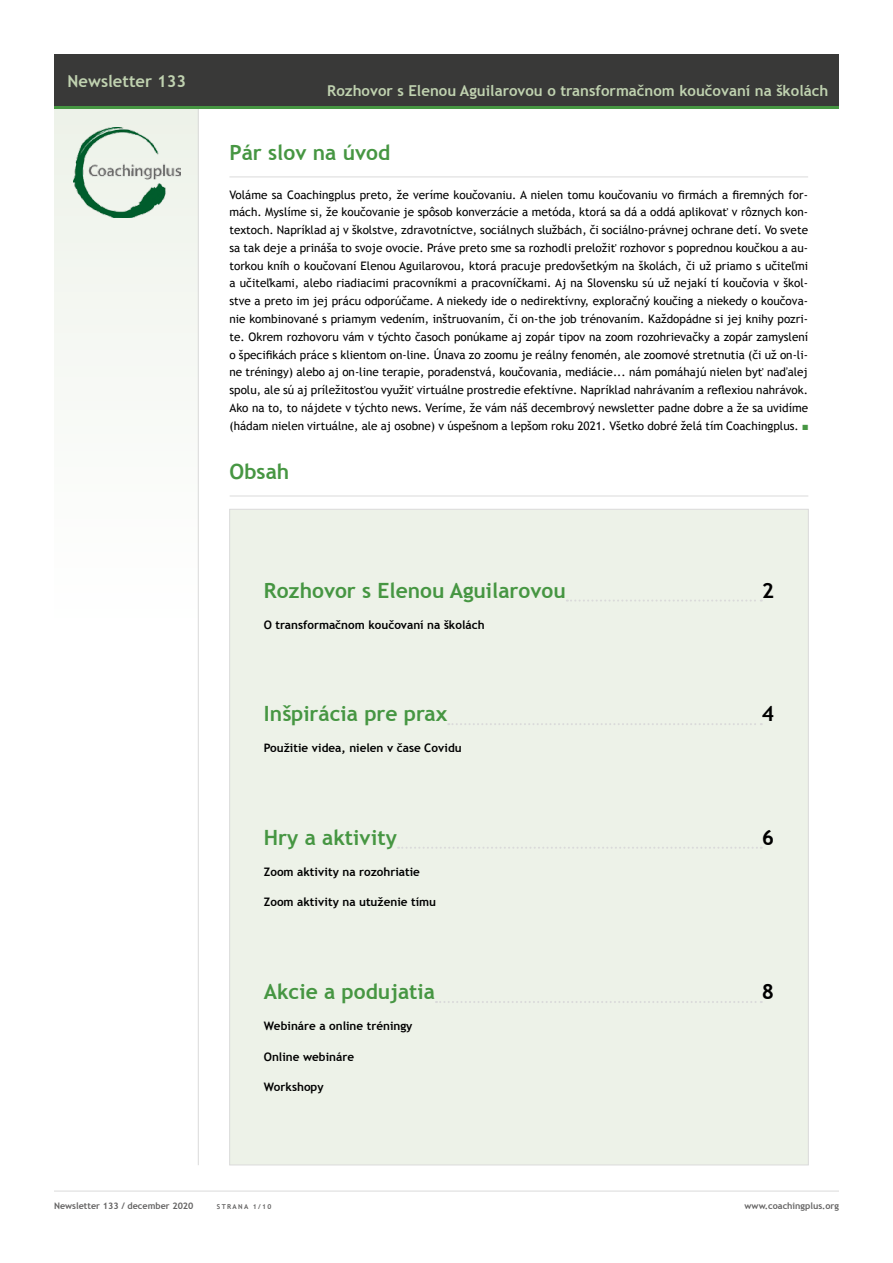
<style>
.page{position:relative;width:893px;height:1263px;background:#fff}
.page>*{position:absolute;margin:0;border:0;box-sizing:border-box;transform-origin:0 0}
.t1{font:700 21px "Trebuchet MS";color:#469642}
.t2{font:700 21px "Trebuchet MS";color:#000}
.t3{font:700 16.5px "Trebuchet MS";color:#c0d2b0}
.t4{font:700 15px "Trebuchet MS";color:#c0d2b0}
.t5{font:11.7px/17.7px "Trebuchet MS";color:#000;text-align:justify}
.t6{font:700 11.7px "Trebuchet MS";color:#000}
.t7{font:700 9px "Trebuchet MS";color:#646363}
.t8{font:7.5px "Zapf Dingbats ITC";color:#469642}
.t9{font:700 6.75px "Trebuchet MS";letter-spacing:.2em;color:#646363}
</style>
<div class="page">
<div style="left:54px;top:106px;width:145px;height:525px;background:#f7f9f6"></div>
<hr style="left:54px;top:1191px;width:785px;height:1px;background:#dadada">
<hr style="left:198px;top:108px;width:1px;height:1057px;background:#dadada">
<div style="left:54px;top:54px;width:785px;height:53px;background:#393938"></div>
<hr style="left:54px;top:106px;width:785px;height:3px;background:#469642">
<div style="left:229px;top:509px;width:579px;height:656px;background:#edf2e8;border:1px solid #dadada"></div>
<img style="left:74px;top:127px;width:106px;height:91px">
<hr style="left:230px;top:496px;width:578px;height:1px;background:#dadada">
<hr style="left:229px;top:177px;width:579px;height:1px;background:#dadada">
<svg style="left:567px;top:599px;width:195px;height:3px"></svg>
<svg style="left:448px;top:723px;width:314px;height:2px"></svg>
<svg style="left:398px;top:847px;width:364px;height:2px"></svg>
<svg style="left:436px;top:1001px;width:326px;height:2px"></svg>
<h2 class="t3" style="left:68px;top:70px;width:120px">Newsletter 133</h2>
<p class="t4" style="left:327px;top:81px;width:503px">Rozhovor s Elenou Aguilarovou o transformačnom koučovaní na školách</p>
<h1 class="t1" style="left:229px;top:139px;width:162px">Pár slov na úvod</h1>
<p class="t5" style="left:229px;top:186px;width:580px">Voláme sa Coachingplus preto, že veríme koučovaniu. A nielen tomu koučovaniu vo firmách a firemných for&shy;mách. Myslíme si, že koučovanie je spôsob konverzácie a metóda, ktorá sa dá a oddá aplikovať v rôznych kon&shy;textoch. Napríklad aj v školstve, zdravotníctve, sociálnych službách, či sociálno-právnej ochrane detí. Vo svete sa tak deje a prináša to svoje ovocie. Práve preto sme sa rozhodli preložiť rozhovor s poprednou koučkou a au&shy;torkou kníh o koučovaní Elenou Aguilarovou, ktorá pracuje predovšetkým na školách, či už priamo s učiteľmi a učiteľkami, alebo riadiacimi pracovníkmi a pracovníčkami. Aj na Slovensku sú už nejakí tí koučovia v škol&shy;stve a preto im jej prácu odporúčame. A niekedy ide o nedirektívny, exploračný koučing a niekedy o koučova&shy;nie kombinované s priamym vedením, inštruovaním, či on-the job trénovaním. Každopádne si jej knihy pozri&shy;te. Okrem rozhovoru vám v týchto časoch ponúkame aj zopár tipov na zoom rozohrievačky a zopár zamyslení o špecifikách práce s klientom on-line. Únava zo zoomu je reálny fenomén, ale zoomové stretnutia (či už on-li&shy;ne tréningy) alebo aj on-line terapie, poradenstvá, koučovania, mediácie... nám pomáhajú nielen byť naďalej spolu, ale sú aj príležitosťou využiť virtuálne prostredie efektívne. Napríklad nahrávaním a reflexiou nahrávok.<br>Ako na to, to nájdete v týchto news. Veríme, že vám náš decembrový newsletter padne dobre a že sa uvidíme (hádam nielen virtuálne, ale aj osobne) v úspešnom a lepšom roku 2021. Všetko dobré želá tím Coachingplus.</p>
<p class="t8" style="left:802px;top:423px;width:7px">■</p>
<h1 class="t1" style="left:230px;top:458px;width:61px">Obsah</h1>
<h1 class="t1" style="left:264px;top:577px;width:303px">Rozhovor s Elenou Aguilarovou</h1>
<h1 class="t2" style="left:762px;top:577px;width:14px">2</h1>
<p class="t6" style="left:264px;top:617px;width:222px">O transformačnom koučovaní na školách</p>
<h1 class="t1" style="left:264px;top:701px;width:185px">Inšpirácia pre prax</h1>
<h1 class="t2" style="left:762px;top:701px;width:14px">4</h1>
<p class="t6" style="left:264px;top:741px;width:199px">Použitie videa, nielen v čase Covidu</p>
<h1 class="t1" style="left:264px;top:824px;width:135px">Hry a aktivity</h1>
<h1 class="t2" style="left:762px;top:824px;width:14px">6</h1>
<p class="t6" style="left:264px;top:864px;width:158px">Zoom aktivity na rozohriatie</p>
<p class="t6" style="left:264px;top:895px;width:174px">Zoom aktivity na utuženie tímu</p>
<h1 class="t1" style="left:264px;top:979px;width:173px">Akcie a podujatia</h1>
<h1 class="t2" style="left:762px;top:979px;width:14px">8</h1>
<p class="t6" style="left:264px;top:1018px;width:150px">Webináre a online tréningy</p>
<p class="t6" style="left:264px;top:1049px;width:92px">Online webináre</p>
<p class="t6" style="left:264px;top:1080px;width:61px">Workshopy</p>
<p class="t7" style="left:54px;top:1200px;width:141px">Newsletter 133 / december 2020</p>
<p class="t9" style="left:217px;top:1202px;width:56px">STRANA 1/10</p>
<p class="t7" style="left:745px;top:1200px;width:96px">www.coachingplus.org</p>
</div>
